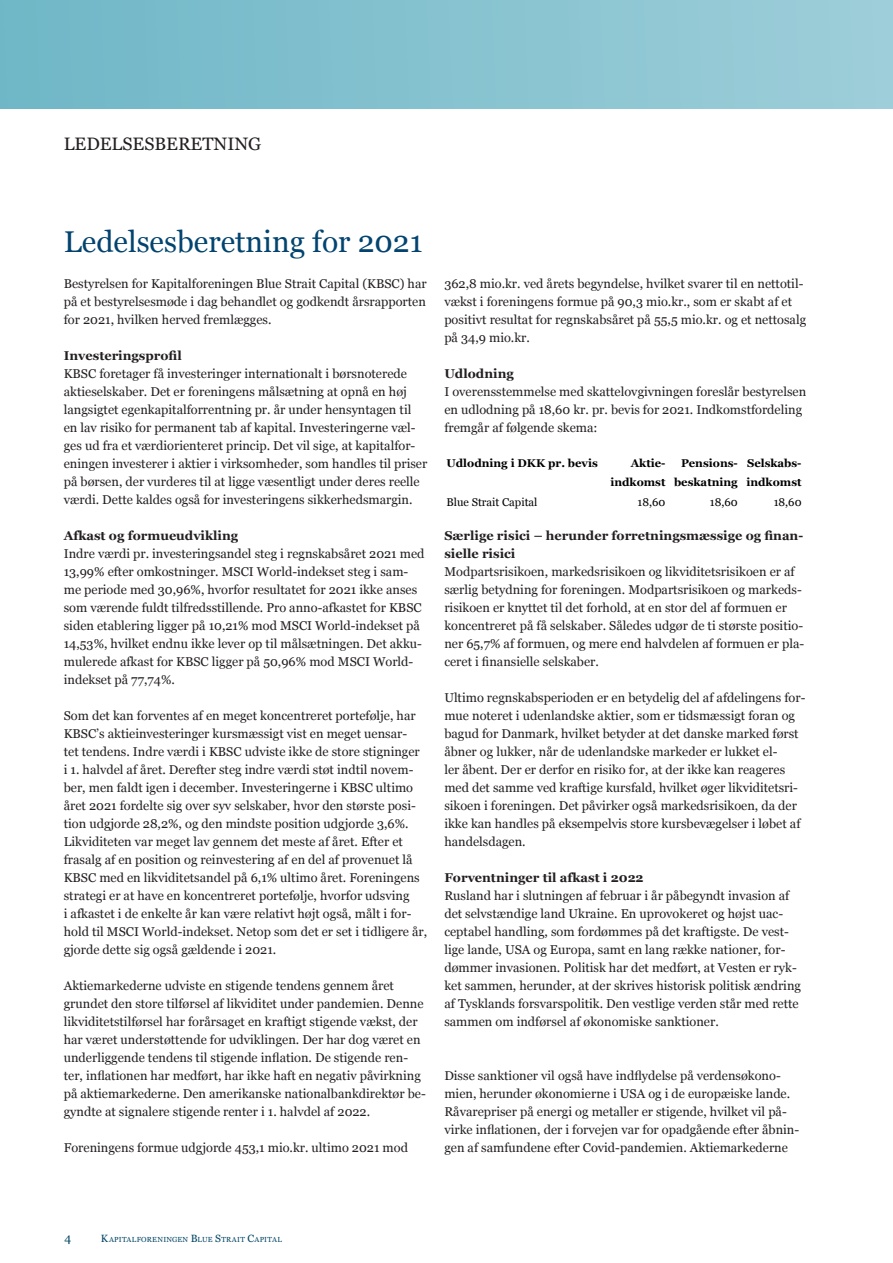
<style>
.page{position:relative;width:893px;height:1263px;background:#fff}
.page>*{position:absolute;margin:0;border:0;box-sizing:border-box;transform-origin:0 0}
.Rubrik{font:30px "Georgia";color:#02446f}
.t1{font:18px "Georgia";color:#231f20}
.Brødtekst{font:12.75px/18px "Georgia";color:#231f20}
.Brødtekst-2{font:700 12.75px/18px "Georgia";color:#231f20}
.t2{font:12px "Georgia";color:#004563}
.t3{font:700 11.25px "Georgia";color:#000}
.t4{font:11.25px "Georgia";color:#000}
.t5{font:7.35px "Georgia";letter-spacing:.04em;color:#004563}
.s1{font-size:10.5px}
</style>
<div class="page">
<div style="left:0;top:0;width:893px;height:108px;background:linear-gradient(to right,#6fb7c7,#9dced9)"></div>
<p class="t1" style="left:64px;top:130px;width:199px">LEDELSESBERETNING</p>
<p class="Rubrik" style="left:64px;top:220px;width:360px">Ledelsesberetning for 2021</p>
<p class="Brødtekst" style="left:64px;top:274px;width:364px;text-align:justify">Bestyrelsen for Kapitalforeningen Blue Strait Capital (KBSC) har på et bestyrelsesmøde i dag behandlet og godkendt årsrapporten for 2021, hvilken herved fremlægges.</p>
<p class="Brødtekst-2" style="left:64px;top:346px;width:120px">Investeringsprofil</p>
<p class="Brødtekst" style="left:64px;top:364px;width:365px">KBSC foretager få investeringer internationalt i børsnoterede aktieselskaber. Det er foreningens målsætning at opnå en høj langsigtet egenkapitalforrentning pr. år under hensyntagen til en lav risiko for permanent tab af kapital. Investeringerne væl&shy;ges ud fra et værdiorienteret princip. Det vil sige, at kapitalfor&shy;eningen investerer i aktier i virksomheder, som handles til priser på børsen, der vurderes til at ligge væsentligt under deres reelle værdi. Dette kaldes også for investeringens sikkerhedsmargin.</p>
<p class="Brødtekst-2" style="left:64px;top:526px;width:176px">Afkast og formueudvikling</p>
<p class="Brødtekst" style="left:64px;top:544px;width:362px">Indre værdi pr. investeringsandel steg i regnskabsåret 2021 med 13,99% efter omkostninger. MSCI World-indekset steg i sam&shy;me periode med 30,96%, hvorfor resultatet for 2021 ikke anses som værende fuldt tilfredsstillende. Pro anno-afkastet for KBSC siden etablering ligger på 10,21% mod MSCI World-indekset på 14,53%, hvilket endnu ikke lever op til målsætningen. Det akku&shy;mulerede afkast for KBSC ligger på 50,96% mod MSCI World&shy;indekset på 77,74%.</p>
<p class="Brødtekst" style="left:64px;top:706px;width:365px">Som det kan forventes af en meget koncentreret portefølje, har KBSC’s aktieinvesteringer kursmæssigt vist en meget uensar-<br>tet tendens. Indre værdi i KBSC udviste ikke de store stigninger<br>i 1. halvdel af året. Derefter steg indre værdi støt indtil novem&shy;ber, men faldt igen i december. Investeringerne i KBSC ultimo året 2021 fordelte sig over syv selskaber, hvor den største posi&shy;tion udgjorde 28,2%, og den mindste position udgjorde 3,6%.<br>Likviditeten var meget lav gennem det meste af året. Efter et frasalg af en position og reinvestering af en del af provenuet lå KBSC med en likviditetsandel på 6,1% ultimo året. Foreningens strategi er at have en koncentreret portefølje, hvorfor udsving<br>i afkastet i de enkelte år kan være relativt højt også, målt i for&shy;hold til MSCI World-indekset. Netop som det er set i tidligere år, gjorde dette sig også gældende i 2021.</p>
<p class="Brødtekst" style="left:64px;top:976px;width:364px">Aktiemarkederne udviste en stigende tendens gennem året grundet den store tilførsel af likviditet under pandemien. Denne likviditetstilførsel har forårsaget en kraftigt stigende vækst, der har været understøttende for udviklingen. Der har dog været en underliggende tendens til stigende inflation. De stigende ren&shy;ter, inflationen har medført, har ikke haft en negativ påvirkning på aktiemarkederne. Den amerikanske nationalbankdirektør be&shy;gyndte at signalere stigende renter i 1. halvdel af 2022.</p>
<p class="Brødtekst" style="left:64px;top:1138px;width:346px">Foreningens formue udgjorde 453,1 mio.kr. ultimo 2021 mod</p>
<p class="Brødtekst" style="left:444px;top:274px;width:363px">362,8 mio.kr. ved årets begyndelse, hvilket svarer til en nettotil&shy;vækst i foreningens formue på 90,3 mio.kr., som er skabt af et positivt resultat for regnskabsåret på 55,5 mio.kr. og et nettosalg på 34,9 mio.kr.</p>
<p class="Brødtekst-2" style="left:444px;top:364px;width:71px">Udlodning</p>
<p class="Brødtekst" style="left:444px;top:382px;width:363px">I overensstemmelse med skattelovgivningen foreslår bestyrelsen en udlodning på 18,60 kr. pr. bevis for 2021. Indkomstfordeling fremgår af følgende skema:</p>
<p class="t3" style="left:446px;top:454px;width:153px">Udlodning i DKK pr. bevis</p>
<p class="t3" style="left:631px;top:454px;width:36px">Aktie-</p>
<p class="t3" style="left:681px;top:454px;width:58px">Pensions-</p>
<p class="t3" style="left:747px;top:454px;width:56px">Selskabs-</p>
<p class="t3" style="left:610px;top:474px;width:57px">indkomst</p>
<p class="t3" style="left:674px;top:474px;width:65px">beskatning</p>
<p class="t3" style="left:746px;top:474px;width:57px">indkomst</p>
<p class="t4" style="left:446px;top:494px;width:92px">Blue Strait Capital</p>
<p class="t4" style="left:638px;top:494px;width:29px">18,60</p>
<p class="t4" style="left:710px;top:494px;width:29px">18,60</p>
<p class="t4" style="left:774px;top:494px;width:29px">18,60</p>
<p class="Brødtekst-2" style="left:444px;top:526px;width:360px">Særlige risici – herunder forretningsmæssige og finan&shy;sielle risici</p>
<p class="Brødtekst" style="left:444px;top:562px;width:361px">Modpartsrisikoen, markedsrisikoen og likviditetsrisikoen er af særlig betydning for foreningen. Modpartsrisikoen og markeds&shy;risikoen er knyttet til det forhold, at en stor del af formuen er koncentreret på få selskaber. Således udgør de ti største positio&shy;ner 65,7% af formuen, og mere end halvdelen af formuen er pla&shy;ceret i finansielle selskaber.</p>
<p class="Brødtekst" style="left:444px;top:688px;width:363px">Ultimo regnskabsperioden er en betydelig del af afdelingens for&shy;mue noteret i udenlandske aktier, som er tidsmæssigt foran og bagud for Danmark, hvilket betyder at det danske marked først åbner og lukker, når de udenlandske markeder er lukket el-<br>ler åbent. Der er derfor en risiko for, at der ikke kan reageres med det samme ved kraftige kursfald, hvilket øger likviditetsri&shy;sikoen i foreningen. Det påvirker også markedsrisikoen, da der ikke kan handles på eksempelvis store kursbevægelser i løbet af handelsdagen.</p>
<p class="Brødtekst-2" style="left:444px;top:868px;width:201px">Forventninger til afkast i 2022</p>
<p class="Brødtekst" style="left:444px;top:886px;width:358px">Rusland har i slutningen af februar i år påbegyndt invasion af det selvstændige land Ukraine. En uprovokeret og højst uac&shy;ceptabel handling, som fordømmes på det kraftigste. De vest&shy;lige lande, USA og Europa, samt en lang række nationer, for&shy;dømmer invasionen. Politisk har det medført, at Vesten er ryk&shy;ket sammen, herunder, at der skrives historisk politisk ændring af Tysklands forsvarspolitik. Den vestlige verden står med rette sammen om indførsel af økonomiske sanktioner.</p>
<p class="Brødtekst" style="left:444px;top:1066px;width:356px">Disse sanktioner vil også have indflydelse på verdensøkono&shy;mien, herunder økonomierne i USA og i de europæiske lande.<br>Råvarepriser på energi og metaller er stigende, hvilket vil på&shy;virke inflationen, der i forvejen var for opadgående efter åbnin&shy;gen af samfundene efter Covid-pandemien. Aktiemarkederne</p>
<p class="t2" style="left:65px;top:1229px;width:8px">4</p>
<p class="t5" style="left:101px;top:1234px;width:182px"><span class="s1">K</span>APITALFORENINGEN <span class="s1">B</span>LUE <span class="s1">S</span>TRAIT <span class="s1">C</span>APITAL</p>
</div>
